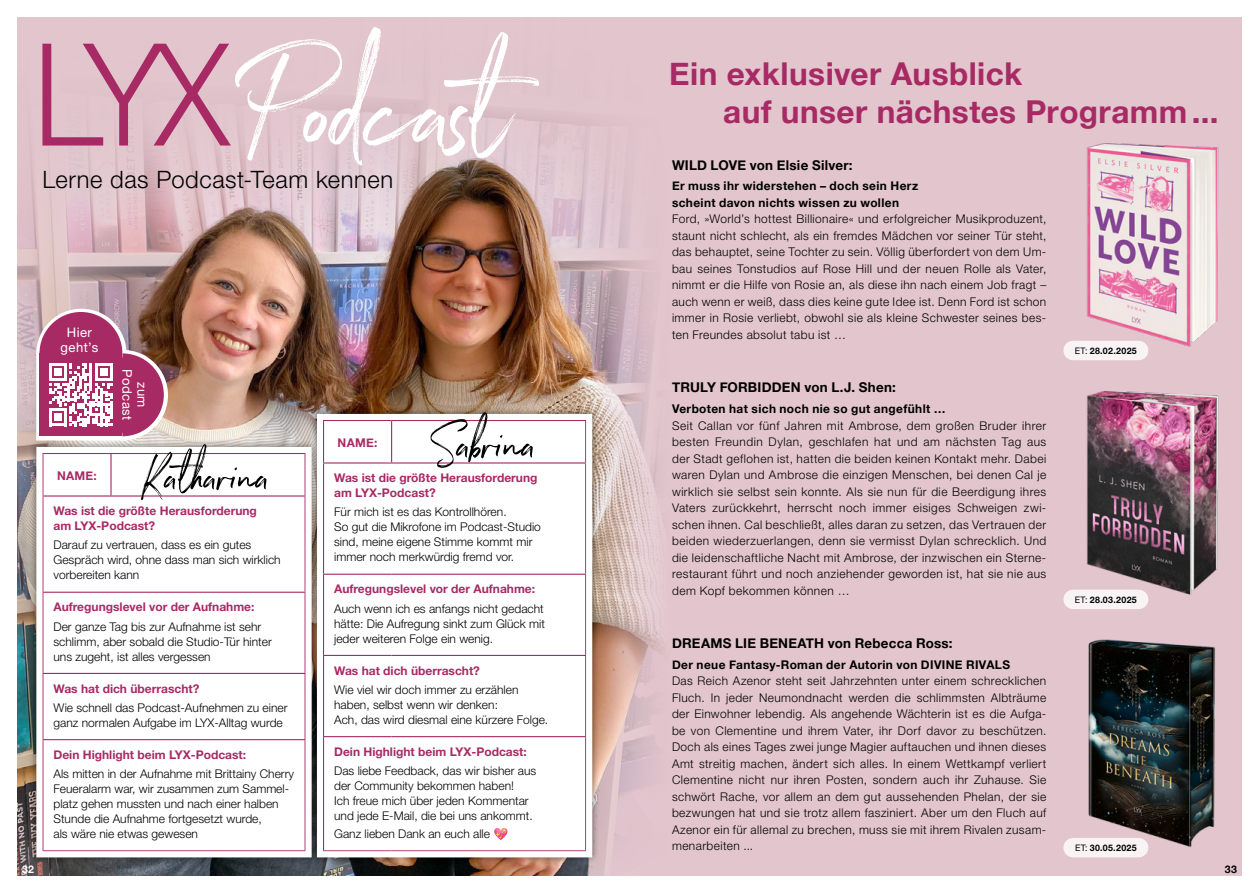
<style>
.page{position:relative;width:1259px;height:893px;background:#fff}
.page>*{position:absolute;margin:0;border:0;box-sizing:border-box;transform-origin:0 0}
.t1{font:147.3px "Northwell Alt";letter-spacing:-.005em;color:#fff}
.t2{font:54px "Northwell Alt";color:#000}
.t3{font:52.5px "Northwell Alt";color:#000}
.t4{font:700 31.5px "Helvetica Neue";letter-spacing:.015em;color:#a82a65}
.t5{font:300 24px "Helvetica Neue LT Pro";letter-spacing:.025em;color:#000}
.t6{font:700 13.5px "Helvetica Neue";letter-spacing:.015em;color:#000}
.t7{font:13.2px/14.9px "Helvetica Neue LT Pro";letter-spacing:.035em;color:#fff;text-align:center}
.t8{font:300 12px/16.5px "Helvetica Neue LT Std";letter-spacing:.035em;color:#000;text-align:justify}
.t9{font:300 12px/15px "Helvetica Neue LT Pro";color:#000}
.t10{font:700 12px/15px "Helvetica Neue LT Pro";color:#a82a65}
.t11{font:700 12px/16.5px "Helvetica Neue";letter-spacing:.035em;color:#000}
.t12{font:700 12px "Helvetica Neue";letter-spacing:.025em;color:#a82a65}
.t13{font:700 10.5px "Helvetica Neue";color:#fff}
.t14{font:700 10.5px "Helvetica Neue";color:#000}
.t15{font:700 9px "Helvetica Neue LT Pro";letter-spacing:.035em;color:#000}
.s1{font-weight:400}
</style>
<div class="page">
<div style="left:17px;top:17px;width:1225px;height:859px;background:#e2c5cd"></div>
<img style="left:17px;top:43px;width:647px;height:833px">
<div style="left:1073px;top:341px;width:65px;height:19px;background:#f9f3f5"></div>
<div style="left:1073px;top:838px;width:65px;height:19px;background:#f9f3f5"></div>
<div style="left:1073px;top:590px;width:65px;height:19px;background:#f9f3f5"></div>
<svg style="left:42px;top:44px;width:189px;height:102px"></svg>
<div style="left:29px;top:440px;width:290px;height:424px;background:#000;opacity:.5"></div>
<svg style="left:33px;top:444px;width:277px;height:416px;background:#f9f6f7"></svg>
<div style="left:310px;top:407px;width:289px;height:457px;background:#000;opacity:.5"></div>
<svg style="left:314px;top:411px;width:281px;height:449px;background:#f8f5f6"></svg>
<svg style="left:32px;top:305px;width:140px;height:139px;background:#b76f8b"></svg>
<img style="left:1064px;top:143px;width:155px;height:205px">
<img style="left:1064px;top:391px;width:155px;height:206px">
<img style="left:1063px;top:639px;width:152px;height:209px">
<svg style="left:493px;top:828px;width:15px;height:12px"></svg>
<h1 class="t1" style="left:309px;top:5px;width:204px">odcast</h1>
<h3 class="t5" style="left:43px;top:165px;width:352px">Lerne das Podcast-Team kennen</h3>
<h1 class="t1" style="left:242px;top:-7px;width:88px">P</h1>
<p class="t7" style="left:60px;top:324px;width:39px">Hier geht’s</p>
<p class="t7" style="left:150px;top:369px;width:53px;rotate:90deg">zum<br>Podcast</p>
<h3 class="t3" style="left:143px;top:439px;width:129px">Katharina</h3>
<p class="t12" style="left:57px;top:466px;width:41px">NAME:</p>
<p class="t10" style="left:54px;top:503px;width:205px">Was ist die größte Herausforderung am LYX-Podcast?</p>
<p class="t9" style="left:54px;top:537px;width:229px">Darauf zu vertrauen, dass es ein gutes<br>Gespräch wird, ohne dass man sich wirklich vorbereiten kann</p>
<p class="t10" style="left:54px;top:599px;width:202px">Aufregungslevel vor der Aufnahme:</p>
<p class="t9" style="left:54px;top:619px;width:220px">Der ganze Tag bis zur Aufnahme ist sehr schlimm, aber sobald die Studio-Tür hinter uns zugeht, ist alles vergessen</p>
<p class="t10" style="left:54px;top:680px;width:147px">Was hat dich überrascht?</p>
<p class="t9" style="left:54px;top:700px;width:235px">Wie schnell das Podcast-Aufnehmen zu einer ganz normalen Aufgabe im LYX-Alltag wurde</p>
<p class="t10" style="left:54px;top:747px;width:194px">Dein Highlight beim LYX-Podcast:</p>
<p class="t9" style="left:54px;top:766px;width:242px">Als mitten in der Aufnahme mit Brittainy Cherry Feueralarm war, wir zusammen zum Sammel&shy;platz gehen mussten und nach einer halben Stunde die Aufnahme fortgesetzt wurde,<br>als wäre nie etwas gewesen</p>
<h2 class="t2" style="left:430px;top:405px;width:108px">Sabrina</h2>
<p class="t12" style="left:338px;top:433px;width:41px">NAME:</p>
<p class="t10" style="left:334px;top:470px;width:205px">Was ist die größte Herausforderung am LYX-Podcast?</p>
<p class="t9" style="left:334px;top:504px;width:208px">Für mich ist es das Kontrollhören.<br>So gut die Mikrofone im Podcast-Studio sind, meine eigene Stimme kommt mir immer noch merkwürdig fremd vor.</p>
<p class="t10" style="left:334px;top:581px;width:202px">Aufregungslevel vor der Aufnahme:</p>
<p class="t9" style="left:334px;top:601px;width:212px;text-align:justify">Auch wenn ich es anfangs nicht gedacht hätte: Die Aufregung sinkt zum Glück mit jeder weiteren Folge ein wenig.</p>
<p class="t10" style="left:334px;top:662px;width:147px">Was hat dich überrascht?</p>
<p class="t9" style="left:334px;top:682px;width:216px">Wie viel wir doch immer zu erzählen haben, selbst wenn wir denken:<br>Ach, das wird diesmal eine kürzere Folge.</p>
<p class="t10" style="left:334px;top:744px;width:194px">Dein Highlight beim LYX-Podcast:</p>
<p class="t9" style="left:334px;top:763px;width:204px">Das liebe Feedback, das wir bisher aus der Community bekommen haben!<br>Ich freue mich über jeden Kommentar und jede E-Mail, die bei uns ankommt.</p>
<p class="t9" style="left:334px;top:826px;width:157px">Ganz lieben Dank an euch alle</p>
<h3 class="t4" style="left:669px;top:49px;width:354px">Ein exklusiver Ausblick</h3>
<h3 class="t4" style="left:723px;top:87px;width:497px">auf unser nächstes Programm...</h3>
<p class="t6" style="left:672px;top:154px;width:182px">WILD LOVE von Elsie Silver:</p>
<p class="t11" style="left:672px;top:178px;width:248px">Er muss ihr widerstehen – doch sein Herz scheint davon nichts wissen zu wollen</p>
<p class="t8" style="left:672px;top:211px;width:376px">Ford, »World’s hottest Billionaire« und erfolgreicher Musikproduzent, staunt nicht schlecht, als ein fremdes Mädchen vor seiner Tür steht, das behauptet, seine Tochter zu sein. Völlig überfordert von dem Um&shy;bau seines Tonstudios auf Rose Hill und der neuen Rolle als Vater, nimmt er die Hilfe von Rosie an, als diese ihn nach einem Job fragt – auch wenn er weiß, dass dies keine gute Idee ist. Denn Ford ist schon immer in Rosie verliebt, obwohl sie als kleine Schwester seines bes&shy;ten Freundes absolut tabu ist …</p>
<p class="t6" style="left:672px;top:377px;width:225px">TRULY FORBIDDEN von L.J. Shen:</p>
<p class="t11" style="left:672px;top:401px;width:275px">Verboten hat sich noch nie so gut angefühlt …</p>
<p class="t8" style="left:672px;top:417px;width:376px">Seit Callan vor fünf Jahren mit Ambrose, dem großen Bruder ihrer besten Freundin Dylan, geschlafen hat und am nächsten Tag aus der Stadt geflohen ist, hatten die beiden keinen Kontakt mehr. Dabei waren Dylan und Ambrose die einzigen Menschen, bei denen Cal je wirklich sie selbst sein konnte. Als sie nun für die Beerdigung ihres Vaters zurückkehrt, herrscht noch immer eisiges Schweigen zwi&shy;schen ihnen. Cal beschließt, alles daran zu setzen, das Vertrauen der beiden wiederzuerlangen, denn sie vermisst Dylan schrecklich. Und die leidenschaftliche Nacht mit Ambrose, der inzwischen ein Sterne&shy;restaurant führt und noch anziehender geworden ist, hat sie nie aus dem Kopf bekommen können …</p>
<p class="t6" style="left:672px;top:633px;width:282px">DREAMS LIE BENEATH von Rebecca Ross:</p>
<p class="t11" style="left:672px;top:657px;width:339px">Der neue Fantasy-Roman der Autorin von DIVINE RIVALS</p>
<p class="t8" style="left:672px;top:673px;width:376px">Das Reich Azenor steht seit Jahrzehnten unter einem schrecklichen Fluch. In jeder Neumondnacht werden die schlimmsten Albträume der Einwohner lebendig. Als angehende Wächterin ist es die Aufga&shy;be von Clementine und ihrem Vater, ihr Dorf davor zu beschützen.<br>Doch als eines Tages zwei junge Magier auftauchen und ihnen dieses Amt streitig machen, ändert sich alles. In einem Wettkampf verliert Clementine nicht nur ihren Posten, sondern auch ihr Zuhause. Sie schwört Rache, vor allem an dem gut aussehenden Phelan, der sie bezwungen hat und sie trotz allem fasziniert. Aber um den Fluch auf Azenor ein für allemal zu brechen, muss sie mit ihrem Rivalen zusam&shy;menarbeiten ...</p>
<p class="t15" style="left:1075px;top:345px;width:63px"><span class="s1">ET:</span> 28.02.2025</p>
<p class="t15" style="left:1075px;top:594px;width:63px"><span class="s1">ET:</span> 28.03.2025</p>
<p class="t15" style="left:1075px;top:842px;width:63px"><span class="s1">ET:</span> 30.05.2025</p>
<p class="t13" style="left:22px;top:861px;width:13px">32</p>
<p class="t14" style="left:1225px;top:861px;width:14px">33</p>
</div>
